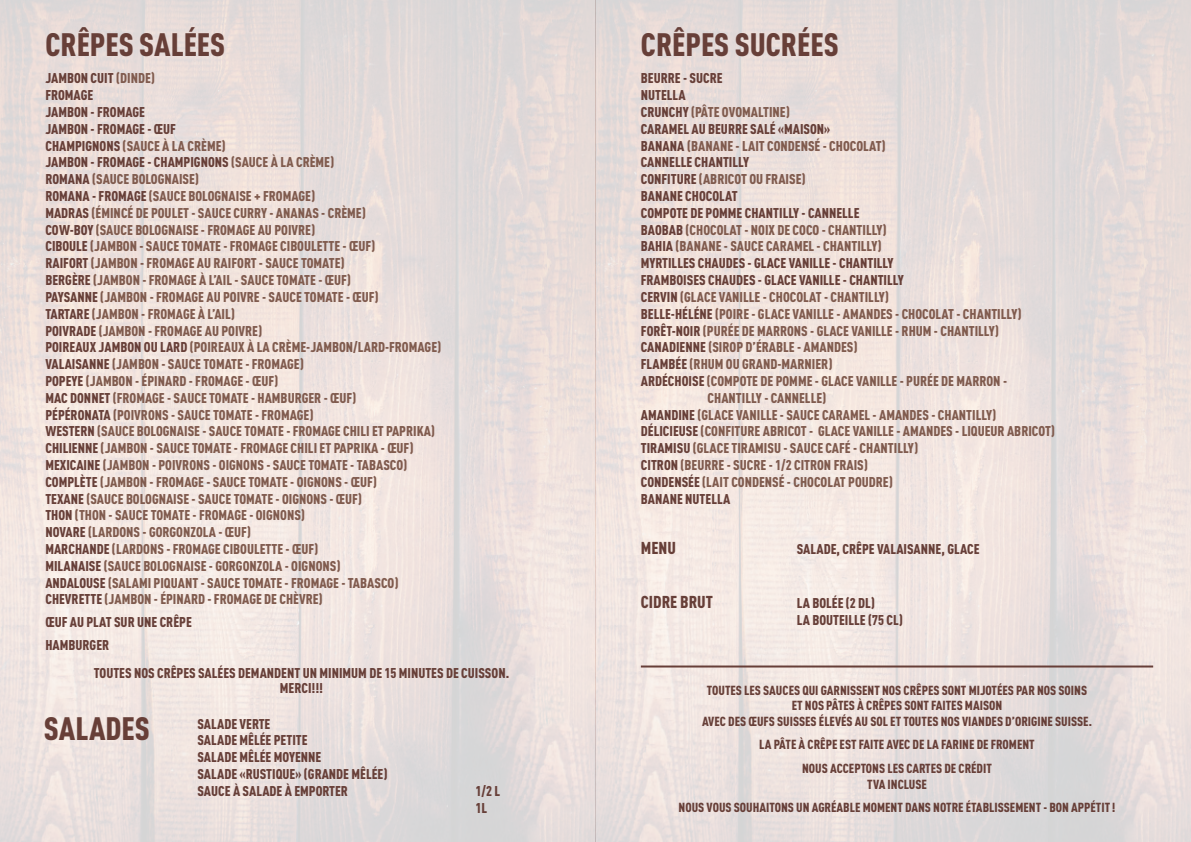
<style>
.page{position:relative;width:1191px;height:842px;background:#fff}
.page>*{position:absolute;margin:0;border:0;box-sizing:border-box;transform-origin:0 0}
.t1{font:900 32px "DIN Cond";color:#673f38}
.t2{font:900 17px "DIN Cond";color:#673f38}
.t3{font:900 14px/16.8px "DIN Cond";color:#805b4e}
.t4{font:900 14px/16.8px "DIN Cond";color:#673f38}
.t5{font:900 13px/15.6px "DIN Cond";color:#673f38;text-align:center}
.s1{color:#673f38}
</style>
<div class="page">
<hr style="left:641px;top:665px;width:512px;height:2px;background:#673f38">
<h1 class="t1" style="left:45px;top:25px;width:181px">CRÊPES SALÉES</h1>
<h1 class="t1" style="left:641px;top:25px;width:199px">CRÊPES SUCRÉES</h1>
<p class="t3" style="left:45px;top:70px;width:397px"><span class="s1">JAMBON CUIT</span> (DINDE)<br><span class="s1">FROMAGE<br>JAMBON - FROMAGE<br>JAMBON - FROMAGE - ŒUF<br>CHAMPIGNONS</span> (SAUCE À LA CRÈME)<br><span class="s1">JAMBON - FROMAGE - CHAMPIGNONS</span> (SAUCE À LA CRÈME)<br><span class="s1">ROMANA</span> (SAUCE BOLOGNAISE)<br><span class="s1">ROMANA - FROMAGE</span> (SAUCE BOLOGNAISE + FROMAGE)<br><span class="s1">MADRAS</span> (ÉMINCÉ DE POULET - SAUCE CURRY - ANANAS - CRÈME)<br><span class="s1">COW-BOY</span> (SAUCE BOLOGNAISE - FROMAGE AU POIVRE)<br><span class="s1">CIBOULE</span> (JAMBON - SAUCE TOMATE - FROMAGE CIBOULETTE - ŒUF)<br><span class="s1">RAIFORT</span> (JAMBON - FROMAGE AU RAIFORT - SAUCE TOMATE)<br><span class="s1">BERGÈRE</span> (JAMBON - FROMAGE À L’AIL - SAUCE TOMATE - ŒUF)<br><span class="s1">PAYSANNE</span> (JAMBON - FROMAGE AU POIVRE - SAUCE TOMATE - ŒUF)<br><span class="s1">TARTARE</span> (JAMBON - FROMAGE À L’AIL)<br><span class="s1">POIVRADE</span> (JAMBON - FROMAGE AU POIVRE)<br><span class="s1">POIREAUX JAMBON OU LARD</span> (POIREAUX À LA CRÈME-JAMBON/LARD-FROMAGE)<br><span class="s1">VALAISANNE</span> (JAMBON - SAUCE TOMATE - FROMAGE)<br><span class="s1">POPEYE</span> (JAMBON - ÉPINARD - FROMAGE - ŒUF)<br><span class="s1">MAC DONNET</span> (FROMAGE - SAUCE TOMATE - HAMBURGER - ŒUF)<br><span class="s1">PÉPÉRONATA</span> (POIVRONS - SAUCE TOMATE - FROMAGE)<br><span class="s1">WESTERN</span> (SAUCE BOLOGNAISE - SAUCE TOMATE - FROMAGE CHILI ET PAPRIKA)<br><span class="s1">CHILIENNE</span> (JAMBON - SAUCE TOMATE - FROMAGE CHILI ET PAPRIKA - ŒUF)<br><span class="s1">MEXICAINE</span> (JAMBON - POIVRONS - OIGNONS - SAUCE TOMATE - TABASCO)<br><span class="s1">COMPLÈTE</span> (JAMBON - FROMAGE - SAUCE TOMATE - OIGNONS - ŒUF)<br><span class="s1">TEXANE</span> (SAUCE BOLOGNAISE - SAUCE TOMATE - OIGNONS - ŒUF)<br><span class="s1">THON</span> (THON - SAUCE TOMATE - FROMAGE - OIGNONS)<br><span class="s1">NOVARE</span> (LARDONS - GORGONZOLA - ŒUF)<br><span class="s1">MARCHANDE</span> (LARDONS - FROMAGE CIBOULETTE - ŒUF)<br><span class="s1">MILANAISE</span> (SAUCE BOLOGNAISE - GORGONZOLA - OIGNONS)<br><span class="s1">ANDALOUSE</span> (SALAMI PIQUANT - SAUCE TOMATE - FROMAGE - TABASCO)<br><span class="s1">CHEVRETTE</span> (JAMBON - ÉPINARD - FROMAGE DE CHÈVRE)</p>
<p class="t4" style="left:45px;top:610px;width:148px;line-height:23px">ŒUF AU PLAT SUR UNE CRÊPE<br>HAMBURGER</p>
<p class="t4" style="left:94px;top:665px;width:417px;line-height:15px;text-align:center">TOUTES NOS CRÊPES SALÉES DEMANDENT UN MINIMUM DE 15 MINUTES DE CUISSON.<br>MERCI!!!</p>
<p class="t4" style="left:197px;top:715px;width:191px">SALADE VERTE<br>SALADE MÊLÉE PETITE<br>SALADE MÊLÉE MOYENNE<br>SALADE «RUSTIQUE» (GRANDE MÊLÉE)<br>SAUCE À SALADE À EMPORTER</p>
<h1 class="t1" style="left:44px;top:708px;width:107px">SALADES</h1>
<p class="t4" style="left:475px;top:782px;width:26px">1/2 L<br>1L</p>
<p class="t4" style="left:641px;top:70px;width:83px">BEURRE - SUCRE</p>
<p class="t4" style="left:641px;top:86px;width:47px">NUTELLA</p>
<p class="t3" style="left:641px;top:103px;width:150px"><span class="s1">CRUNCHY</span> (PÂTE OVOMALTINE)</p>
<p class="t4" style="left:641px;top:120px;width:191px">CARAMEL AU BEURRE SALÉ «MAISON»</p>
<p class="t3" style="left:641px;top:137px;width:246px"><span class="s1">BANANA</span> (BANANE - LAIT CONDENSÉ - CHOCOLAT)</p>
<p class="t4" style="left:641px;top:154px;width:110px">CANNELLE CHANTILLY</p>
<p class="t3" style="left:641px;top:170px;width:166px"><span class="s1">CONFITURE</span> (ABRICOT OU FRAISE)</p>
<p class="t4" style="left:641px;top:187px;width:98px">BANANE CHOCOLAT</p>
<p class="t4" style="left:641px;top:204px;width:220px">COMPOTE DE POMME CHANTILLY - CANNELLE</p>
<p class="t3" style="left:641px;top:221px;width:247px"><span class="s1">BAOBAB</span> (CHOCOLAT - NOIX DE COCO - CHANTILLY)</p>
<p class="t3" style="left:641px;top:238px;width:242px"><span class="s1">BAHIA</span> (BANANE - SAUCE CARAMEL - CHANTILLY)</p>
<p class="t4" style="left:641px;top:254px;width:254px">MYRTILLES CHAUDES - GLACE VANILLE - CHANTILLY</p>
<p class="t4" style="left:641px;top:271px;width:264px">FRAMBOISES CHAUDES - GLACE VANILLE - CHANTILLY</p>
<p class="t3" style="left:641px;top:288px;width:249px"><span class="s1">CERVIN</span> (GLACE VANILLE - CHOCOLAT - CHANTILLY)</p>
<p class="t3" style="left:641px;top:305px;width:382px"><span class="s1">BELLE-HÉLÉNE</span> (POIRE - GLACE VANILLE - AMANDES - CHOCOLAT - CHANTILLY)</p>
<p class="t3" style="left:641px;top:322px;width:359px"><span class="s1">FORÊT-NOIR</span> (PURÉE DE MARRONS - GLACE VANILLE - RHUM - CHANTILLY)</p>
<p class="t3" style="left:641px;top:338px;width:218px"><span class="s1">CANADIENNE</span> (SIROP D’ÉRABLE - AMANDES)</p>
<p class="t3" style="left:641px;top:355px;width:193px"><span class="s1">FLAMBÉE</span> (RHUM OU GRAND-MARNIER)</p>
<p class="t3" style="left:641px;top:372px;width:368px"><span class="s1">ARDÉCHOISE</span> (COMPOTE DE POMME - GLACE VANILLE - PURÉE DE MARRON -</p>
<p class="t3" style="left:707px;top:389px;width:120px">CHANTILLY - CANNELLE)</p>
<p class="t3" style="left:641px;top:406px;width:357px"><span class="s1">AMANDINE</span> (GLACE VANILLE - SAUCE CARAMEL - AMANDES - CHANTILLY)</p>
<p class="t3" style="left:641px;top:422px;width:416px"><span class="s1">DÉLICIEUSE</span> (CONFITURE ABRICOT - GLACE VANILLE - AMANDES - LIQUEUR ABRICOT)</p>
<p class="t3" style="left:641px;top:439px;width:279px"><span class="s1">TIRAMISU</span> (GLACE TIRAMISU - SAUCE CAFÉ - CHANTILLY)</p>
<p class="t3" style="left:641px;top:456px;width:228px"><span class="s1">CITRON</span> (BEURRE - SUCRE - 1/2 CITRON FRAIS)</p>
<p class="t3" style="left:641px;top:473px;width:253px"><span class="s1">CONDENSÉE</span> (LAIT CONDENSÉ - CHOCOLAT POUDRE)</p>
<p class="t4" style="left:641px;top:490px;width:91px">BANANE NUTELLA</p>
<p class="t2" style="left:641px;top:537px;width:37px">MENU</p>
<p class="t4" style="left:797px;top:540px;width:184px">SALADE, CRÊPE VALAISANNE, GLACE</p>
<p class="t2" style="left:641px;top:591px;width:74px">CIDRE BRUT</p>
<p class="t4" style="left:797px;top:594px;width:107px">LA BOLÉE (2 DL)<br>LA BOUTEILLE (75 CL)</p>
<p class="t5" style="left:702px;top:682px;width:391px">TOUTES LES SAUCES QUI GARNISSENT NOS CRÊPES SONT MIJOTÉES PAR NOS SOINS<br>ET NOS PÂTES À CRÊPES SONT FAITES MAISON<br>AVEC DES ŒUFS SUISSES ÉLEVÉS AU SOL ET TOUTES NOS VIANDES D’ORIGINE SUISSE.</p>
<p class="t5" style="left:759px;top:732px;width:277px;line-height:23.6px">LA PÂTE À CRÊPE EST FAITE AVEC DE LA FARINE DE FROMENT<br>NOUS ACCEPTONS LES CARTES DE CRÉDIT</p>
<p class="t5" style="left:678px;top:772px;width:438px;line-height:23.6px">TVA INCLUSE<br>NOUS VOUS SOUHAITONS UN AGRÉABLE MOMENT DANS NOTRE ÉTABLISSEMENT - BON APPÉTIT !</p>
</div>
